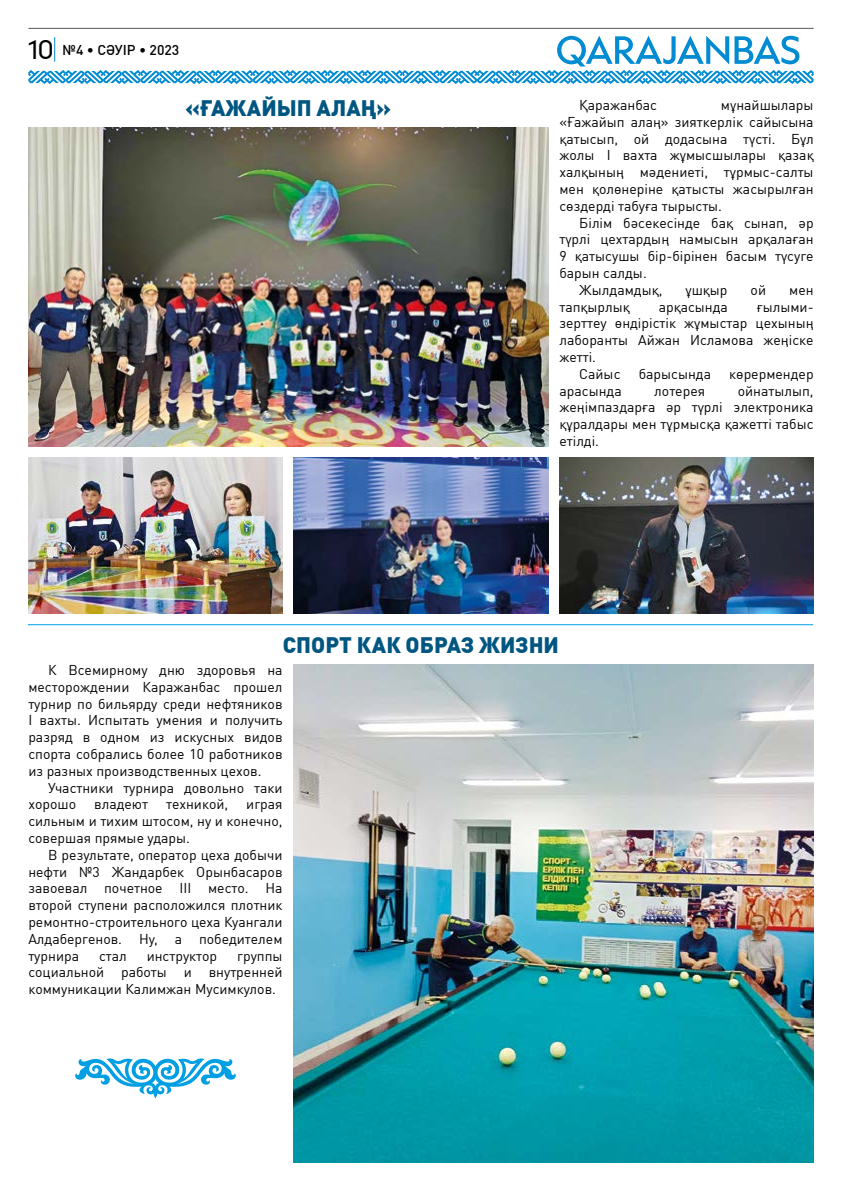
<style>
.page{position:relative;width:842px;height:1191px;background:#fff}
.page>*{position:absolute;margin:0;border:0;box-sizing:border-box;transform-origin:0 0}
.t1{font:900 22px "FF Din Pro";color:#005681}
.t2{font:14px/16.8px "FF Din Pro";color:#000;text-align:justify}
.t3{font:500 14px "FF Din Pro";color:#000}
.s1{font-family:"Capitana";font-weight:400;font-size:23px}
</style>
<div class="page">
<hr style="left:28px;top:28px;width:786px;height:1px;background:#575756">
<svg style="left:28px;top:36px;width:786px;height:48px"></svg>
<img style="left:28px;top:127px;width:520px;height:319px">
<img style="left:28px;top:457px;width:255px;height:156px">
<img style="left:294px;top:457px;width:254px;height:156px">
<img style="left:559px;top:457px;width:255px;height:156px">
<hr style="left:28px;top:624px;width:785px;height:1px;background:#009fe3">
<img style="left:294px;top:664px;width:520px;height:498px">
<svg style="left:75px;top:1058px;width:161px;height:40px"></svg>
<p class="t3" style="left:28px;top:38px;width:153px"><span class="s1">10</span> №4 • СӘУІР • 2023</p>
<h1 class="t1" style="left:185px;top:89px;width:208px">«ҒАЖАЙЫП АЛАҢ»</h1>
<p class="t2" style="left:579px;top:95px;width:79px">Қаражанбас</p>
<p class="t2" style="left:559px;top:95px;width:256px;text-indent:161px">мұнайшылары «Ғажайып алаң» зияткерлік сайысына қатысып, ой додасына түсті. Бұл жолы І вахта жұмысшылары қазақ халқының мәдениеті, тұрмыс-салты мен қолөнеріне қатысты жасырылған сөздерді табуға тырысты.</p>
<p class="t2" style="left:579px;top:213px;width:236px">Білім бәсекесінде бақ сынап, әр</p>
<p class="t2" style="left:559px;top:229px;width:256px">түрлі цехтардың намысын арқалаған</p>
<p class="t2" style="left:559px;top:246px;width:256px">9 қатысушы бір-бірінен басым түсуге</p>
<p class="t2" style="left:559px;top:263px;width:89px">барын салды.</p>
<p class="t2" style="left:579px;top:280px;width:85px">Жылдамдық,</p>
<p class="t2" style="left:685px;top:280px;width:44px">ұшқыр</p>
<p class="t2" style="left:751px;top:280px;width:17px">ой</p>
<p class="t2" style="left:789px;top:280px;width:26px">мен</p>
<p class="t2" style="left:559px;top:297px;width:72px">тапқырлық</p>
<p class="t2" style="left:659px;top:297px;width:71px">арқасында</p>
<p class="t2" style="left:757px;top:297px;width:58px">ғылыми-</p>
<p class="t2" style="left:559px;top:313px;width:256px">зерттеу өндірістік жұмыстар цехының</p>
<p class="t2" style="left:559px;top:330px;width:256px">лаборанты Айжан Исламова жеңіске</p>
<p class="t2" style="left:559px;top:347px;width:38px">жетті.</p>
<p class="t2" style="left:579px;top:364px;width:43px">Сайыс</p>
<p class="t2" style="left:639px;top:364px;width:74px">барысында</p>
<p class="t2" style="left:729px;top:364px;width:86px">көрермендер</p>
<p class="t2" style="left:559px;top:381px;width:64px">арасында</p>
<p class="t2" style="left:654px;top:381px;width:52px">лотерея</p>
<p class="t2" style="left:559px;top:381px;width:256px;text-indent:178px">ойнатылып, жеңімпаздарға әр түрлі электроника құралдары мен тұрмысқа қажетті табыс етілді.</p>
<h1 class="t1" style="left:283px;top:626px;width:278px">СПОРТ КАК ОБРАЗ ЖИЗНИ</h1>
<p class="t2" style="left:28px;top:660px;width:256px;text-indent:20px">К Всемирному дню здоровья на месторождении Каражанбас прошел турнир по бильярду среди нефтяников I вахты. Испытать умения и получить разряд в одном из искусных видов спорта собрались более 10 работников из разных производственных цехов.</p>
<p class="t2" style="left:28px;top:777px;width:256px;text-indent:20px">Участники турнира довольно таки хорошо</p>
<p class="t2" style="left:94px;top:794px;width:55px">владеют</p>
<p class="t2" style="left:166px;top:794px;width:64px">техникой,</p>
<p class="t2" style="left:28px;top:794px;width:256px;text-indent:218px">играя сильным и тихим штосом, ну и конечно, совершая прямые удары.</p>
<p class="t2" style="left:28px;top:845px;width:256px;text-indent:20px">В результате, оператор цеха добычи нефти №3 Жандарбек Орынбасаров завоевал почетное III место. На второй ступени расположился плотник ремонтно-строительного цеха Куангали Алдабергенов. Ну, а победителем турнира</p>
<p class="t2" style="left:28px;top:945px;width:256px;text-indent:209px">группы социальной работы и внутренней коммуникации Калимжан Мусимкулов.</p>
<p class="t2" style="left:99px;top:945px;width:29px">стал</p>
<p class="t2" style="left:147px;top:945px;width:72px">инструктор</p>
</div>
